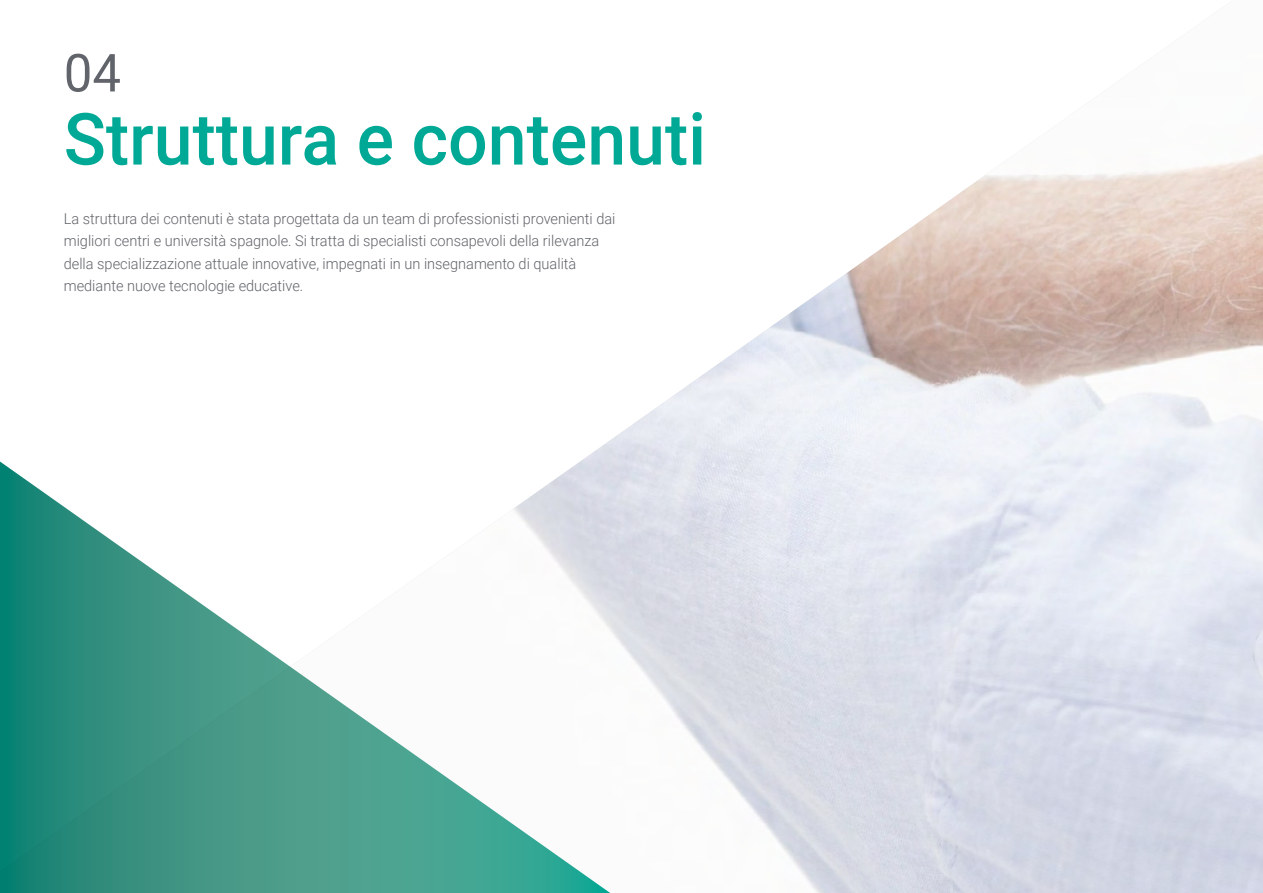
<style>
.page{position:relative;width:1263px;height:893px;background:#fff}
.page>*{position:absolute;margin:0;border:0;box-sizing:border-box;transform-origin:0 0}
.t1{font:500 72px "Roboto";color:#00a996}
.t2{font:52.5px "Roboto";color:#61646a}
.t3{font:300 15px/22.5px "Roboto";color:#61646a}
</style>
<div class="page">
<svg style="left:0;top:446px;width:640px;height:447px"></svg>
<h2 class="t2" style="left:64px;top:36px;width:59px">04</h2>
<h1 class="t1" style="left:64px;top:89px;width:644px">Struttura e contenuti</h1>
<p class="t3" style="left:64px;top:207px;width:553px">La struttura dei contenuti è stata progettata da un team di professionisti provenienti dai migliori centri e università spagnole. Si tratta di specialisti consapevoli della rilevanza della specializzazione attuale innovative, impegnati in un insegnamento di qualità mediante nuove tecnologie educative.</p>
</div>
